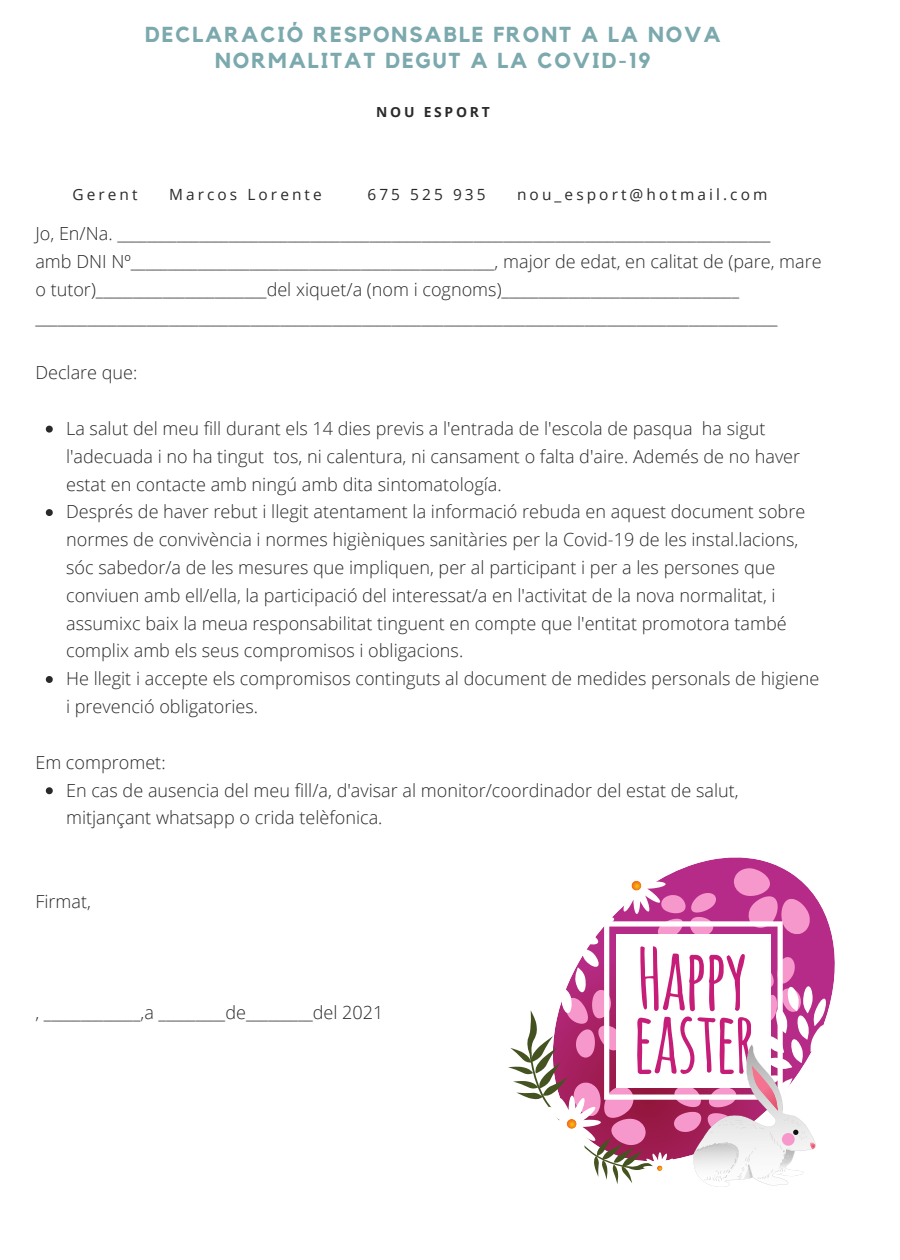
<style>
.page{position:relative;width:900px;height:1260px;background:#fff}
.page>*{position:absolute;margin:0;border:0;box-sizing:border-box;transform-origin:0 0}
.t1{font:700 21.5px/26.2px "Kollektif";letter-spacing:.09em;color:#7ba9ad;text-align:center}
.t2{font:300 18px/27.8px "Open Sans";color:#2a2a2a}
.t3{font:15.5px "Open Sans";letter-spacing:.2em;color:#2a2a2a}
.t4{font:700 14px "Open Sans";letter-spacing:.2em;color:#2a2a2a}
</style>
<div class="page">
<svg style="left:46px;top:426px;width:7px;height:7px"></svg>
<svg style="left:46px;top:509px;width:7px;height:7px"></svg>
<svg style="left:46px;top:676px;width:7px;height:7px"></svg>
<svg style="left:46px;top:787px;width:7px;height:7px"></svg>
<svg style="left:508px;top:857px;width:327px;height:330px"></svg>
<p class="t1" style="left:145px;top:22px;width:577px">DECLARACIÓ RESPONSABLE FRONT A LA NOVA<br>NORMALITAT DEGUT A LA COVID-19</p>
<p class="t4" style="left:376px;top:102px;width:115px">NOU ESPORT</p>
<p class="t3" style="left:72px;top:183px;width:67px">Gerent</p>
<p class="t3" style="left:169px;top:183px;width:154px">Marcos Lorente</p>
<p class="t3" style="left:367px;top:183px;width:120px">675 525 935</p>
<p class="t3" style="left:517px;top:183px;width:252px">nou_esport@hotmail.com</p>
<p class="t2" style="left:35px;top:219px;width:737px">Jo, En/Na. ________________________________________________________________________________________</p>
<p class="t2" style="left:35px;top:247px;width:788px">amb DNI Nº_________________________________________________, major de edat, en calitat de (pare, mare o tutor)_______________________del xiquet/a (nom i cognoms)________________________________</p>
<p class="t2" style="left:35px;top:303px;width:744px">____________________________________________________________________________________________________</p>
<p class="t2" style="left:35px;top:358px;width:104px">Declare que:</p>
<p class="t2" style="left:66px;top:414px;width:736px">La salut del meu fill durant els 14 dies previs a l'entrada de l'escola de pasqua ha sigut l'adecuada i no ha tingut tos, ni calentura, ni cansament o falta d'aire. Ademés de no haver estat en contacte amb ningú amb dita sintomatología.</p>
<p class="t2" style="left:66px;top:498px;width:741px">Després de haver rebut i llegit atentament la informació rebuda en aquest document sobre normes de convivència i normes higièniques sanitàries per la Covid-19 de les instal.lacions, sóc sabedor/a de les mesures que impliquen, per al participant i per a les persones que conviuen amb ell/ella, la participació del interessat/a en l'activitat de la nova normalitat, i assumixc baix la meua responsabilitat tinguent en compte que l'entitat promotora també complix amb els seus compromisos i obligacions.</p>
<p class="t2" style="left:66px;top:664px;width:755px">He llegit i accepte els compromisos continguts al document de medides personals de higiene i prevenció obligatories.</p>
<p class="t2" style="left:35px;top:748px;width:132px">Em compromet:</p>
<p class="t2" style="left:66px;top:776px;width:674px">En cas de ausencia del meu fill/a, d'avisar al monitor/coordinador del estat de salut, mitjançant whatsapp o crida telèfonica.</p>
<p class="t2" style="left:35px;top:887px;width:57px">Firmat,</p>
<p class="t2" style="left:35px;top:998px;width:350px">, _____________,a _________de_________del 2021</p>
</div>
